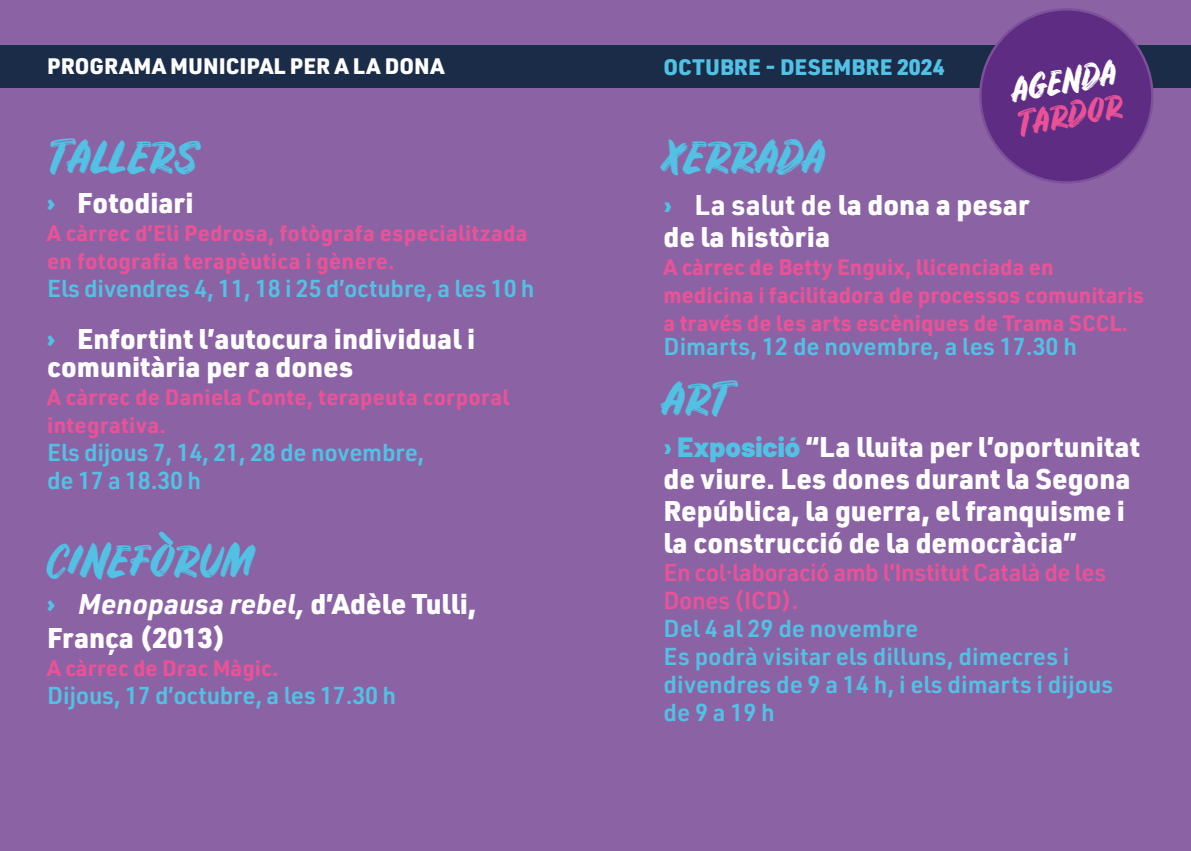
<style>
.page{position:relative;width:1191px;height:851px;background:#fff}
.page>*{position:absolute;margin:0;border:0;box-sizing:border-box;transform-origin:0 0}
.t1{font:42.4px "Rustico";color:#52c1e4}
.t2{font:31.8px "Rustico";color:#fff}
.t3{font:31.8px "Rustico";color:#ea5297}
.t4{font:900 28px/32px "URWDIN";color:#fff}
.t5{font:600 24px/28px "URWDIN";color:#52c1e4}
.t6{font:600 24px/28px "URWDIN";letter-spacing:-.02em;color:#e95297}
.t7{font:700 22px/28px "URWDIN";letter-spacing:.01em;color:#ea5297}
.t8{font:900 22px "URWDIN";color:#fff}
.t9{font:900 22px "URWDIN";color:#52c1e4}
.s1{color:#52c1e4}
.s2{font-family:"Barlow";font-size:27.8px;color:#52c1e4}
.s3{font-weight:700}
.s4{font-weight:700;font-style:italic}
</style>
<div class="page">
<div style="left:0;top:0;width:1191px;height:850px;background:#8b63a5"></div>
<div style="left:0;top:45px;width:1191px;height:43px;background:#1b2c49"></div>
<div style="left:980px;top:9px;width:172px;height:173px;background:#5f2c84;border-radius:50%"></div>
<svg style="left:159px;top:531px;width:14px;height:14px"></svg>
<p class="t8" style="left:47px;top:51px;width:398px">PROGRAMA MUNICIPAL PER A LA DONA</p>
<p class="t9" style="left:663px;top:52px;width:282px">OCTUBRE - DESEMBRE 2024</p>
<p class="t2" style="left:1009px;top:71px;width:107px;rotate:-10deg">AGENDA</p>
<p class="t3" style="left:1013px;top:105px;width:109px;rotate:-10deg">TARDOR</p>
<h1 class="t1" style="left:47px;top:132px;width:152px">TALLERS</h1>
<p class="t4" style="left:47px;top:185px;width:148px"><span class="s1">›</span> Fotodiari</p>
<p class="t7" style="left:47px;top:218px;width:482px">A càrrec d’Eli Pedrosa, fotògrafa especialitzada en fotografia terapèutica i gènere.</p>
<p class="t5" style="left:47px;top:273px;width:489px">Els divendres 4, 11, 18 i 25 d’octubre, a les 10 h</p>
<p class="t4" style="left:47px;top:323px;width:429px;line-height:28px"><span class="s1">›</span> Enfortint l’autocura individual i comunitària per a dones</p>
<p class="t7" style="left:47px;top:382px;width:463px">A càrrec de Daniela Conte, terapeuta corporal integrativa.</p>
<p class="t5" style="left:47px;top:437px;width:379px">Els dijous 7, 14, 21, 28 de novembre, de 17 a 18.30 h</p>
<h1 class="t1" style="left:663px;top:132px;width:164px">XERRADA</h1>
<p class="t4" style="left:663px;top:188px;width:367px"><span class="s2">›</span> <span class="s3">La salut de</span> la dona a pesar de la història</p>
<p class="t7" style="left:663px;top:252px;width:482px">A càrrec de Betty Enguix, llicenciada en medicina i facilitadora de processos comunitaris a través de les arts escèniques de Trama SCCL.</p>
<p class="t5" style="left:663px;top:331px;width:415px">Dimarts, 12 de novembre, a les 17.30 h</p>
<h1 class="t1" style="left:663px;top:373px;width:69px">ART</h1>
<p class="t4" style="left:663px;top:429px;width:478px"><span class="s2">› Exposició</span> “La lluita per l’oportunitat de viure. Les dones durant la Segona República, la guerra, el franquisme i la construcció de la democràcia”</p>
<p class="t6" style="left:663px;top:557px;width:444px">En col·laboració amb l’Institut Català de les<br>Dones (ICD).</p>
<p class="t5" style="left:663px;top:613px;width:451px">Del 4 al 29 de novembre<br>Es podrà visitar els dilluns, dimecres i divendres de 9 a 14 h, i els dimarts i dijous de 9 a 19 h</p>
<h1 class="t1" style="left:47px;top:535px;width:209px">CINEFORUM</h1>
<p class="t4" style="left:47px;top:585px;width:430px;line-height:33.6px"><span class="s1">›</span> <span class="s4">Menopausa rebel,</span> d’Adèle Tulli,<br>França (2013)</p>
<p class="t7" style="left:47px;top:652px;width:233px">A càrrec de Drac Màgic.</p>
<p class="t5" style="left:47px;top:680px;width:350px">Dijous, 17 d’octubre, a les 17.30 h</p>
</div>
